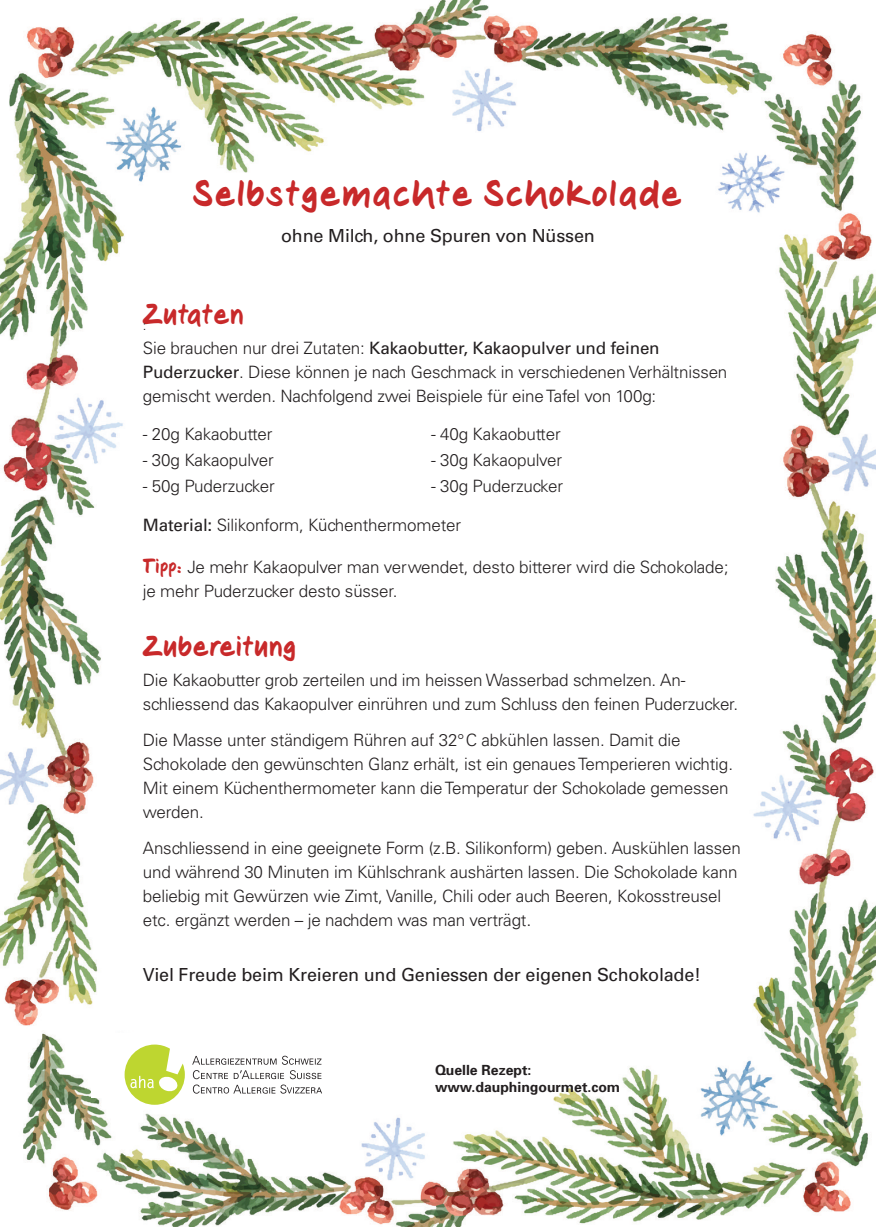
<style>
.page{position:relative;width:876px;height:1227px;background:#fff}
.page>*{position:absolute;margin:0;border:0;box-sizing:border-box;transform-origin:0 0}
.t1{font:36px "ZIB";color:#c8292a}
.t2{font:28px "ZIB";letter-spacing:-.025em;color:#c8292a}
.t3{font:18px "Univers";letter-spacing:-.01em;color:#231f20}
.t4{font:500 18px "Univers CE";letter-spacing:-.01em;color:#231f20}
.t5{font:300 17px/24px "Univers CE";letter-spacing:-.01em;color:#231f20}
.t6{font:17px "Univers";letter-spacing:-.01em;color:#231f20}
.t7{font:700 14px/16.8px "Univers";color:#231f20}
.s1{font-family:"Univers CE";font-weight:300}
.s2{font-family:"Univers";font-weight:400}
.s3{font-family:"ZIB";font-weight:400;font-size:20px;color:#c8292a}
.s4{font-size:18px}
</style>
<div class="page">
<img style="left:1px;top:1px;width:873px;height:1225px">
<div style="left:92px;top:1033px;width:103px;height:64px;background:#fff"></div>
<svg style="left:192px;top:1055px;width:130px;height:38px"></svg>
<svg style="left:124px;top:1044px;width:61px;height:60px"></svg>
<h1 class="t1" style="left:192px;top:180px;width:492px">Selbstgemachte Schokolade</h1>
<p class="t4" style="left:281px;top:229px;width:315px">ohne Milch, ohne Spuren von Nüssen</p>
<h2 class="t2" style="left:143px;top:304px;width:104px">Z<sub>:</sub> utaten</h2>
<p class="t6" style="left:143px;top:342px;width:518px"><span class="s1">Sie brauchen nur drei Zutaten:</span> Kakaobutter, Kakaopulver und feinen</p>
<p class="t5" style="left:143px;top:362px;width:585px"><span class="s2">Puderzucker</span>. Diese können je nach Geschmack in verschiedenen Verhältnissen gemischt werden. Nachfolgend zwei Beispiele für eineTafel von 100g:</p>
<p class="t5" style="left:143px;top:424px;width:131px">- 20g Kakaobutter</p>
<p class="t5" style="left:431px;top:424px;width:131px">- 40g Kakaobutter</p>
<p class="t5" style="left:143px;top:450px;width:132px">- 30g Kakaopulver</p>
<p class="t5" style="left:431px;top:450px;width:132px">- 30g Kakaopulver</p>
<p class="t5" style="left:143px;top:476px;width:133px">- 50g Puderzucker</p>
<p class="t5" style="left:431px;top:476px;width:133px">- 30g Puderzucker</p>
<p class="t5" style="left:143px;top:514px;width:319px"><span class="s2">Material:</span> Silikonform, Küchenthermometer</p>
<p class="t5" style="left:143px;top:556px;width:587px"><span class="s3">Tipp:</span> Je mehr Kakaopulver man verwendet, desto bitterer wird die Schokolade; je mehr Puderzucker desto süsser.</p>
<h2 class="t2" style="left:143px;top:635px;width:156px">Zubereitung</h2>
<p class="t5" style="left:143px;top:669px;width:596px">Die Kakaobutter grob zerteilen und im heissen Wasserbad schmelzen. An&shy;schliessend das Kakaopulver einrühren und zum Schluss den feinen Puderzucker.</p>
<p class="t5" style="left:143px;top:729px;width:591px">Die Masse unter ständigem Rühren auf 32°C abkühlen lassen. Damit die Schokolade den gewünschten Glanz erhält, ist ein genauesTemperieren wichtig.<br>Mit einem Küchenthermometer kann dieTemperatur der Schokolade gemessen werden.</p>
<p class="t5" style="left:143px;top:837px;width:599px">Anschliessend in eine geeignete Form (z.B. Silikonform) geben. Auskühlen lassen und während 30 Minuten im Kühlschrank aushärten lassen. Die Schokolade kann beliebig mit Gewürzen wie Zimt, Vanille, Chili oder auch Beeren, Kokosstreusel etc. ergänzt werden – je nachdem was man verträgt<span class="s4">.</span></p>
<p class="t3" style="left:143px;top:967px;width:559px">Viel Freude beim Kreieren und Geniessen der eigenen Schokolade!</p>
<p class="t7" style="left:435px;top:1063px;width:186px">Quelle Rezept: www.dauphingourmet.com</p>
</div>
